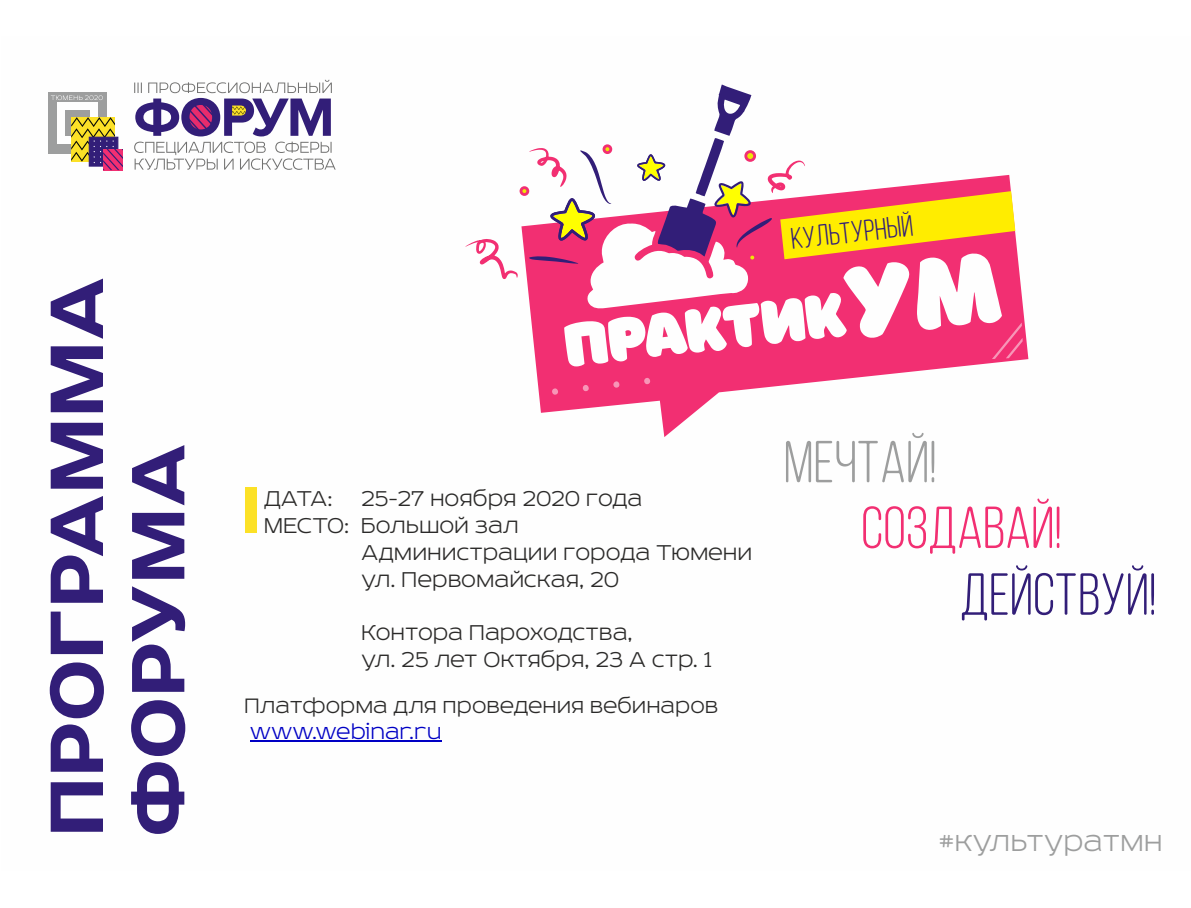
<style>
.page{position:relative;width:1191px;height:908px;background:#fff}
.page>*{position:absolute;margin:0;border:0;box-sizing:border-box;transform-origin:0 0}
.t1{font:700 87.2px "Echoes Sans";color:#321e78}
.t2{font:63.8px "Borsok";color:#fefefe}
.t3{font:59.2px "Clutch Sans";color:#f22f72}
.t4{font:59.2px "Clutch Sans";color:#321e78}
.t5{font:59.2px "Clutch Sans";color:#9d9e9e}
.t6{font:100 32px "Echoes Sans";color:#9d9e9e}
.t7{font:30px "Clutch Sans";color:#321e78}
.t8{font:100 24.8px/26.8px "Echoes Sans";color:#2b2a29}
.t9{font:100 24px "Echoes Sans";color:#2b2a29}
.t10{font:100 24px "Echoes Sans";color:#0000c4}
</style>
<div class="page">
<div style="left:48px;top:93px;width:58px;height:61px;background:#9d9e9e"></div>
<div style="left:57px;top:103px;width:40px;height:41px;background:#fefefe"></div>
<div style="left:65px;top:111px;width:24px;height:25px;background:#9d9e9e"></div>
<svg style="left:71px;top:117px;width:52px;height:53px;background:#b38c62"></svg>
<svg style="left:521px;top:186px;width:507px;height:251px"></svg>
<svg style="left:642px;top:376px;width:10px;height:10px"></svg>
<svg style="left:611px;top:379px;width:10px;height:10px"></svg>
<svg style="left:550px;top:386px;width:10px;height:10px"></svg>
<svg style="left:581px;top:383px;width:9px;height:9px"></svg>
<svg style="left:519px;top:186px;width:10px;height:10px"></svg>
<svg style="left:465px;top:239px;width:53px;height:40px"></svg>
<svg style="left:134px;top:80px;width:202px;height:90px"></svg>
<svg style="left:51px;top:95px;width:52px;height:5px"></svg>
<div style="left:245px;top:487px;width:12px;height:46px;background:#fce127"></div>
<hr style="left:250px;top:740px;width:191px;height:1px;background:#0000c4">
<svg style="left:528px;top:85px;width:494px;height:274px"></svg>
<h1 class="t1" style="left:38px;top:836px;width:561px;rotate:-90deg">ПРОГРАММА</h1>
<h1 class="t1" style="left:119px;top:836px;width:395px;rotate:-90deg">ФОРУМА</h1>
<p class="t7" style="left:790px;top:226px;width:124px;rotate:-6deg">культурный</p>
<h2 class="t2" style="left:560px;top:307px;width:285px;rotate:-6deg">ПРАКТИК</h2>
<p class="t8" style="left:264px;top:486px;width:380px">ДАТА: 25-27 ноября 2020 года<br>МЕСТО: Большой зал</p>
<p class="t8" style="left:361px;top:540px;width:393px">Администрации города Тюмени ул. Первомайская, 20</p>
<p class="t8" style="left:361px;top:620px;width:353px">Контора Пароходства,<br>ул. 25 лет Октября, 23 А стр. 1</p>
<p class="t9" style="left:244px;top:694px;width:475px">Платформа для проведения вебинаров</p>
<p class="t10" style="left:250px;top:720px;width:193px">www.webinar.ru</p>
<h3 class="t5" style="left:783px;top:437px;width:155px">МЕЧТАЙ!</h3>
<h3 class="t3" style="left:861px;top:503px;width:202px">СОЗДАВАЙ!</h3>
<h3 class="t4" style="left:960px;top:570px;width:198px">ДЕЙСТВУЙ!</h3>
<p class="t6" style="left:938px;top:826px;width:226px">#культуратмн</p>
</div>
